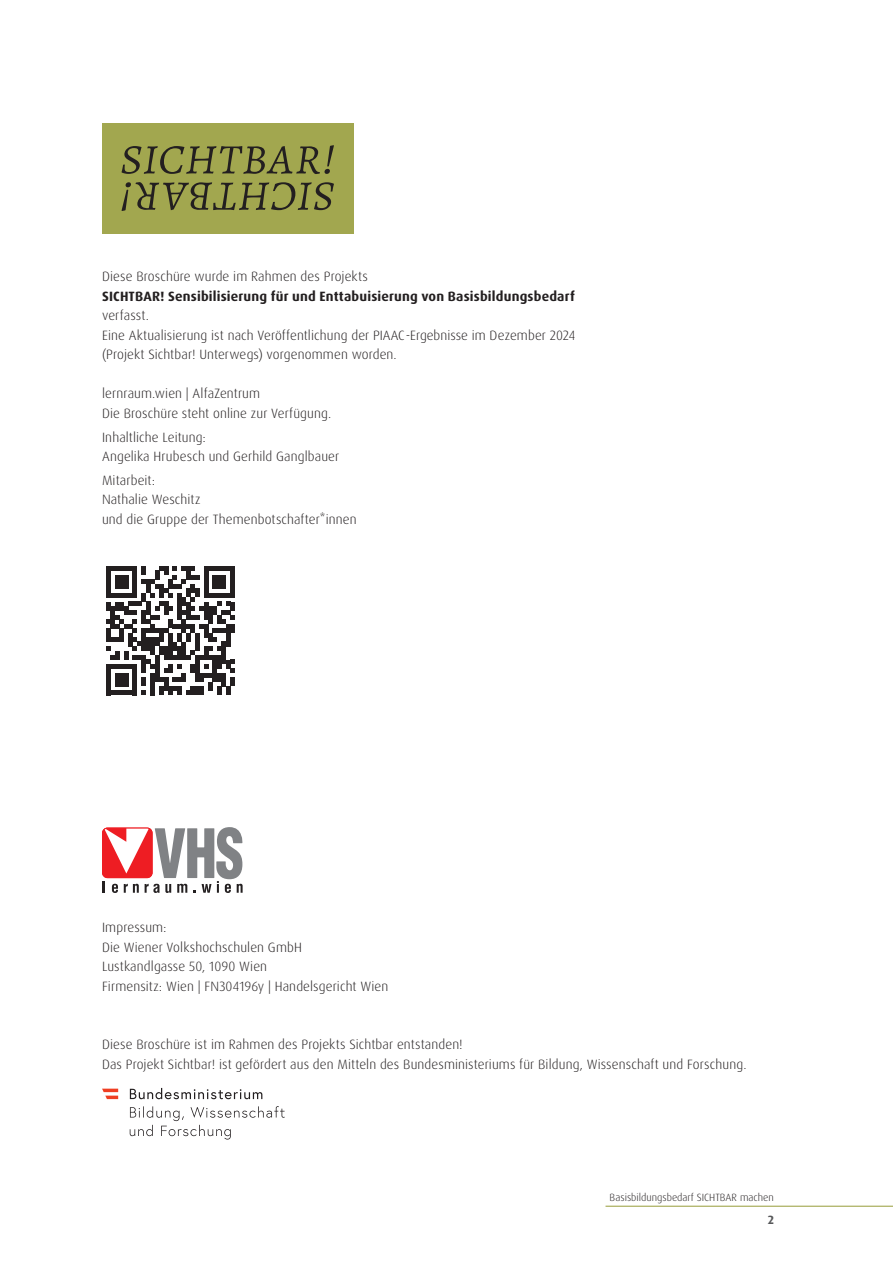
<style>
.page{position:relative;width:893px;height:1263px;background:#fff}
.page>*{position:absolute;margin:0;border:0;box-sizing:border-box;transform-origin:0 0}
.t1{font:300 13.5px/19.5px "Dax Pro";letter-spacing:.01em;color:#231f20}
.t2{font:700 13.5px "Dax Pro";letter-spacing:.015em;color:#231f20}
.t3{font:700 12px "Dax Pro";color:#57585a}
.t4{font:300 10.5px "Dax Pro";color:#231f20}
</style>
<div class="page">
<div style="left:102px;top:123px;width:252px;height:111px;background:#a2a74f"></div>
<svg style="left:122px;top:145px;width:212px;height:29px"></svg>
<svg style="left:122px;top:182px;width:212px;height:29px"></svg>
<svg style="left:130px;top:1106px;width:155px;height:33px"></svg>
<svg style="left:130px;top:1088px;width:132px;height:11px"></svg>
<svg style="left:102px;top:1089px;width:16px;height:10px"></svg>
<svg style="left:103px;top:827px;width:140px;height:66px"></svg>
<svg style="left:106px;top:566px;width:129px;height:129px"></svg>
<hr style="left:605px;top:1206px;width:288px;height:1px;background:#a2a74f">
<p class="t1" style="left:102px;top:267px;width:267px">Diese Broschüre wurde im Rahmen des Projekts</p>
<p class="t2" style="left:102px;top:287px;width:474px">SICHTBAR! Sensibilisierung für und Enttabuisierung von Basisbildungsbedarf</p>
<p class="t1" style="left:102px;top:306px;width:475px">verfasst.<br>Eine Aktualisierung ist nach Veröffentlichung der PIAAC-Ergebnisse im Dezember 2024 (Projekt Sichtbar! Unterwegs) vorgenommen worden.</p>
<p class="t1" style="left:102px;top:384px;width:160px">lernraum.wien | AlfaZentrum</p>
<p class="t1" style="left:102px;top:403px;width:231px">Die Broschüre steht online zur Verfügung.</p>
<p class="t1" style="left:102px;top:427px;width:105px">Inhaltliche Leitung:</p>
<p class="t1" style="left:102px;top:447px;width:239px">Angelika Hrubesch und Gerhild Ganglbauer</p>
<p class="t1" style="left:102px;top:470px;width:55px">Mitarbeit:</p>
<p class="t1" style="left:102px;top:490px;width:100px">Nathalie Weschitz</p>
<p class="t1" style="left:102px;top:509px;width:256px">und die Gruppe der Themenbotschafter*innen</p>
<p class="t1" style="left:102px;top:918px;width:66px">Impressum:</p>
<p class="t1" style="left:102px;top:937px;width:201px">Die Wiener Volkshochschulen GmbH</p>
<p class="t1" style="left:102px;top:957px;width:167px">Lustkandlgasse 50, 1090 Wien</p>
<p class="t1" style="left:102px;top:976px;width:288px">Firmensitz: Wien | FN304196y | Handelsgericht Wien</p>
<p class="t1" style="left:102px;top:1035px;width:362px">Diese Broschüre ist im Rahmen des Projekts Sichtbar entstanden!</p>
<p class="t1" style="left:102px;top:1054px;width:646px">Das Projekt Sichtbar! ist gefördert aus den Mitteln des Bundesministeriums für Bildung, Wissenschaft und Forschung.</p>
<p class="t4" style="left:610px;top:1191px;width:166px">Basisbildungsbedarf SICHTBAR machen</p>
<p class="t3" style="left:768px;top:1212px;width:8px">2</p>
</div>
